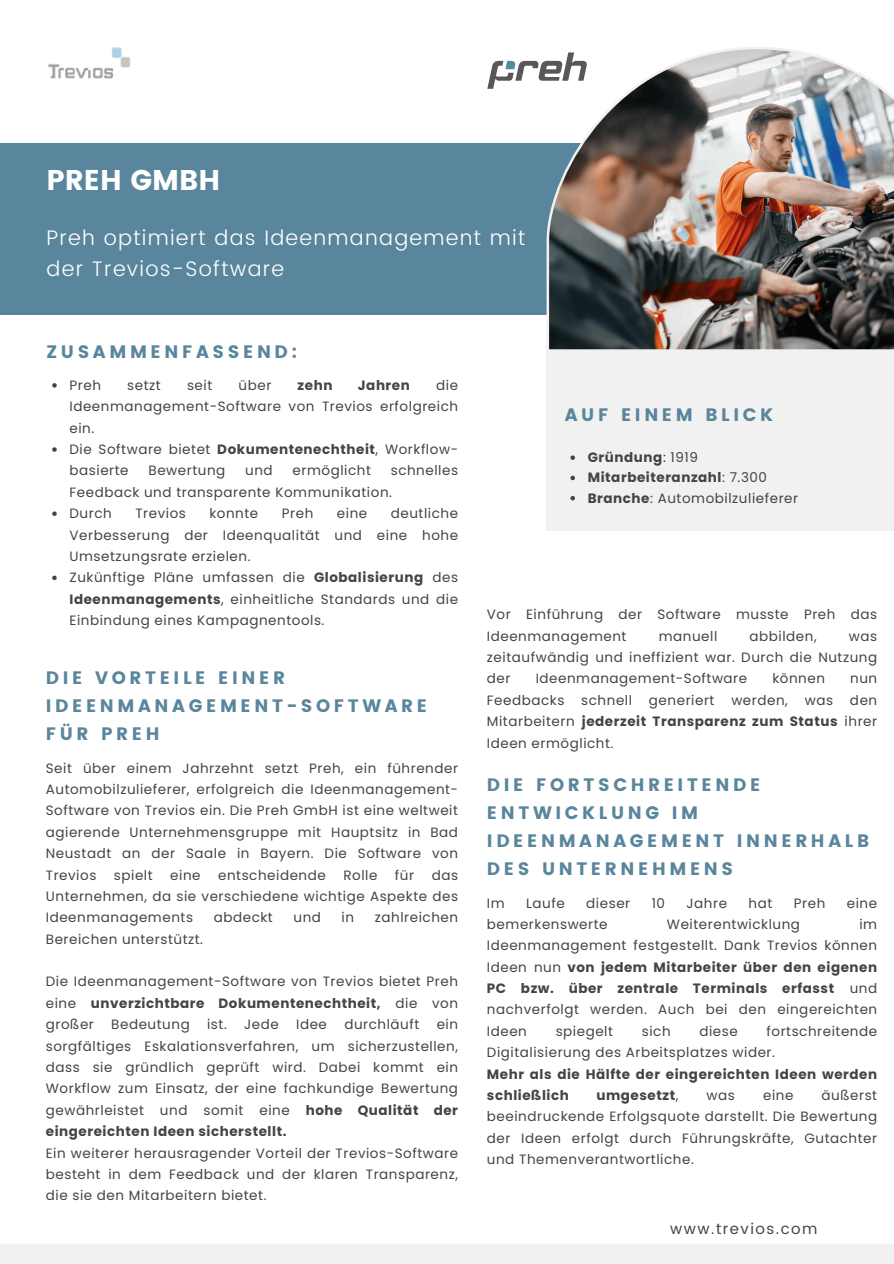
<style>
.page{position:relative;width:894px;height:1264px;background:#fff}
.page>*{position:absolute;margin:0;border:0;box-sizing:border-box;transform-origin:0 0}
.t1{font:28.5px "Poppins";color:#fff}
.t2{font:300 21px/31.5px "Poppins";letter-spacing:.06em;color:#fff}
.t3{font:18px/28.2px "Poppins";letter-spacing:.2em;color:#5a869d}
.t4{font:15px "Poppins";letter-spacing:.1em;color:#444440}
.t5{font:13.5px/21.3px "Poppins";letter-spacing:.04em;color:#444440;text-align:justify}
.t6{font:700 13.5px/21.3px "Poppins";letter-spacing:.04em;color:#444440}
.s1{font-weight:700}
.s2{font-weight:400}
</style>
<div class="page">
<div style="left:0;top:143px;width:893px;height:171px;background:#5a869d"></div>
<div style="left:546px;top:343px;width:347px;height:187px;background:#f1f1f1"></div>
<img style="left:546px;top:47px;width:347px;height:303px">
<div style="left:0;top:1244px;width:893px;height:19px;background:#f1f1f1"></div>
<img style="left:48px;top:47px;width:82px;height:32px">
<svg style="left:487px;top:52px;width:100px;height:37px"></svg>
<svg style="left:52px;top:383px;width:5px;height:4px"></svg>
<svg style="left:52px;top:447px;width:5px;height:5px"></svg>
<svg style="left:52px;top:511px;width:5px;height:5px"></svg>
<svg style="left:52px;top:575px;width:5px;height:5px"></svg>
<svg style="left:570px;top:455px;width:5px;height:5px"></svg>
<svg style="left:570px;top:475px;width:5px;height:5px"></svg>
<svg style="left:570px;top:496px;width:5px;height:4px"></svg>
<p class="t1" style="left:47px;top:163px;width:175px">PREH GMBH</p>
<p class="t2" style="left:47px;top:221px;width:480px">Preh optimiert das Ideenmanagement mit der Trevios-Software</p>
<p class="t3" style="left:47px;top:337px;width:252px">ZUSAMMENFASSEND:</p>
<h1 class="t5" style="left:69px;top:374px;width:390px;text-indent:366px">die Ideenmanagement-Software von Trevios erfolgreich ein.</h1>
<h2 class="t5" style="left:69px;top:438px;width:390px">Die Software bietet <span class="s1">Dokumentenechtheit</span>, Workflow&shy;basierte</h2>
<h1 class="t5" style="left:69px;top:374px;width:33px">Preh</h1>
<h1 class="t5" style="left:127px;top:374px;width:35px">setzt</h1>
<h1 class="t5" style="left:187px;top:374px;width:27px">seit</h1>
<h1 class="t5" style="left:238px;top:374px;width:34px">über</h1>
<h1 class="t6" style="left:297px;top:374px;width:36px">zehn</h1>
<h1 class="t6" style="left:358px;top:374px;width:53px">Jahren</h1>
<h2 class="t5" style="left:148px;top:460px;width:78px">Bewertung</h2>
<h2 class="t5" style="left:245px;top:460px;width:29px">und</h2>
<h2 class="t5" style="left:292px;top:460px;width:80px">ermöglicht</h2>
<h2 class="t5" style="left:69px;top:460px;width:390px;text-indent:321px">schnelles<br>Feedback und transparente Kommunikation.</h2>
<h3 class="t5" style="left:69px;top:503px;width:44px">Durch</h3>
<h3 class="t5" style="left:135px;top:503px;width:52px">Trevios</h3>
<h3 class="t5" style="left:209px;top:503px;width:50px">konnte</h3>
<h3 class="t5" style="left:282px;top:503px;width:33px">Preh</h3>
<h3 class="t5" style="left:337px;top:503px;width:32px">eine</h3>
<h3 class="t5" style="left:69px;top:503px;width:390px;text-indent:321px">deutliche Verbesserung der Ideenqualität und eine hohe Umsetzungsrate erzielen.</h3>
<p class="t5" style="left:69px;top:567px;width:390px">Zukünftige Pläne umfassen die <span class="s1">Globalisierung</span> des <span class="s1">Ideenmanagements</span>, einheitliche Standards und die Einbindung eines Kampagnentools.</p>
<h3 class="t3" style="left:46px;top:663px;width:382px">DIE VORTEILE EINER<br>IDEENMANAGEMENT-SOFTWARE<br>FÜR PREH</h3>
<p class="t5" style="left:46px;top:757px;width:413px">Seit über einem Jahrzehnt setzt Preh, ein führender Automobilzulieferer, erfolgreich die Ideenmanagement-Software von Trevios ein. Die Preh GmbH ist eine weltweit agierende Unternehmensgruppe mit Hauptsitz in Bad Neustadt an der Saale in Bayern. Die Software von Trevios</p>
<p class="t5" style="left:114px;top:864px;width:40px">spielt</p>
<p class="t5" style="left:170px;top:864px;width:32px">eine</p>
<p class="t5" style="left:218px;top:864px;width:109px">entscheidende</p>
<p class="t5" style="left:343px;top:864px;width:36px">Rolle</p>
<p class="t5" style="left:395px;top:864px;width:21px">für</p>
<p class="t5" style="left:46px;top:864px;width:413px;text-indent:386px">das Unternehmen, da sie verschiedene wichtige Aspekte des Ideenmanagements</p>
<p class="t5" style="left:214px;top:906px;width:61px">abdeckt</p>
<p class="t5" style="left:293px;top:906px;width:29px">und</p>
<p class="t5" style="left:341px;top:906px;width:14px">in</p>
<p class="t5" style="left:375px;top:906px;width:85px">zahlreichen</p>
<p class="t5" style="left:46px;top:928px;width:159px">Bereichen unterstützt.</p>
<p class="t5" style="left:46px;top:971px;width:413px">Die Ideenmanagement-Software von Trevios bietet Preh eine <span class="s1">unverzichtbare Dokumentenechtheit,</span> die von großer</p>
<p class="t5" style="left:111px;top:1013px;width:80px">Bedeutung</p>
<p class="t5" style="left:207px;top:1013px;width:21px">ist.</p>
<p class="t5" style="left:244px;top:1013px;width:36px">Jede</p>
<p class="t5" style="left:296px;top:1013px;width:32px">Idee</p>
<p class="t5" style="left:344px;top:1013px;width:76px">durchläuft</p>
<p class="t5" style="left:46px;top:1013px;width:413px;text-indent:390px">ein sorgfältiges Eskalationsverfahren, um sicherzustellen, dass sie gründlich geprüft wird. Dabei kommt ein Workflow zum Einsatz, der eine fachkundige Bewertung gewährleistet und somit eine <span class="s1">hohe Qualität der eingereichten Ideen sicherstellt.</span></p>
<h4 class="t5" style="left:46px;top:1142px;width:413px">Ein weiterer herausragender Vorteil der Trevios-Software besteht in dem Feedback und der klaren Transparenz, die sie den Mitarbeitern bietet.</h4>
<p class="t3" style="left:564px;top:400px;width:210px">AUF EINEM BLICK</p>
<p class="t6" style="left:587px;top:447px;width:111px">Gründung<span class="s2">: 1919</span></p>
<p class="t6" style="left:587px;top:467px;width:181px">Mitarbeiteranzahl<span class="s2">: 7.300</span></p>
<h3 class="t5" style="left:587px;top:487px;width:212px"><span class="s1">Branche</span>: Automobilzulieferer</h3>
<p class="t5" style="left:487px;top:604px;width:391px">Vor Einführung der Software musste Preh das<br>Ideenmanagement</p>
<p class="t5" style="left:658px;top:625px;width:60px">manuell</p>
<p class="t5" style="left:749px;top:625px;width:69px">abbilden,</p>
<p class="t5" style="left:487px;top:625px;width:391px;text-indent:362px">was zeitaufwändig und ineffizient war. Durch die Nutzung der</p>
<p class="t5" style="left:535px;top:668px;width:213px">Ideenmanagement-Software</p>
<p class="t5" style="left:772px;top:668px;width:54px">können</p>
<p class="t5" style="left:487px;top:668px;width:391px;text-indent:363px">nun Feedbacks schnell generiert werden, was den Mitarbeitern <span class="s1">jederzeit Transparenz zum Status</span> ihrer Ideen ermöglicht.</p>
<p class="t3" style="left:487px;top:770px;width:383px">DIE FORTSCHREITENDE<br>ENTWICKLUNG IM<br>IDEENMANAGEMENT INNERHALB<br>DES UNTERNEHMENS</p>
<p class="t5" style="left:487px;top:892px;width:19px">Im</p>
<p class="t5" style="left:526px;top:892px;width:40px">Laufe</p>
<p class="t5" style="left:586px;top:892px;width:45px">dieser</p>
<p class="t5" style="left:651px;top:892px;width:15px">10</p>
<p class="t5" style="left:686px;top:892px;width:42px">Jahre</p>
<p class="t5" style="left:748px;top:892px;width:25px">hat</p>
<p class="t5" style="left:793px;top:892px;width:33px">Preh</p>
<p class="t5" style="left:846px;top:892px;width:32px">eine</p>
<p class="t5" style="left:487px;top:913px;width:122px">bemerkenswerte</p>
<p class="t5" style="left:666px;top:913px;width:135px">Weiterentwicklung</p>
<p class="t5" style="left:487px;top:913px;width:391px;text-indent:372px">im Ideenmanagement festgestellt. Dank Trevios können Ideen nun <span class="s1">von jedem Mitarbeiter über den eigenen PC bzw. über zentrale Terminals erfasst</span> und nachverfolgt werden. Auch bei den eingereichten Ideen</p>
<p class="t5" style="left:487px;top:1020px;width:391px;text-indent:279px">fortschreitende<br>Digitalisierung des Arbeitsplatzes wider.</p>
<h3 class="t6" style="left:487px;top:1063px;width:391px">Mehr als die Hälfte der eingereichten Ideen werden schließlich</h3>
<p class="t5" style="left:555px;top:1020px;width:59px">spiegelt</p>
<p class="t5" style="left:641px;top:1020px;width:30px">sich</p>
<p class="t5" style="left:699px;top:1020px;width:40px">diese</p>
<h3 class="t5" style="left:487px;top:1084px;width:391px;text-indent:334px">äußerst beeindruckende Erfolgsquote darstellt. Die Bewertung der Ideen erfolgt durch Führungskräfte, Gutachter und Themenverantwortliche.</h3>
<h3 class="t6" style="left:596px;top:1084px;width:83px">umgesetzt<span class="s2">,</span></h3>
<h3 class="t5" style="left:706px;top:1084px;width:30px">was</h3>
<h3 class="t5" style="left:762px;top:1084px;width:32px">eine</h3>
<p class="t4" style="left:670px;top:1219px;width:149px">www.trevios.com</p>
</div>
